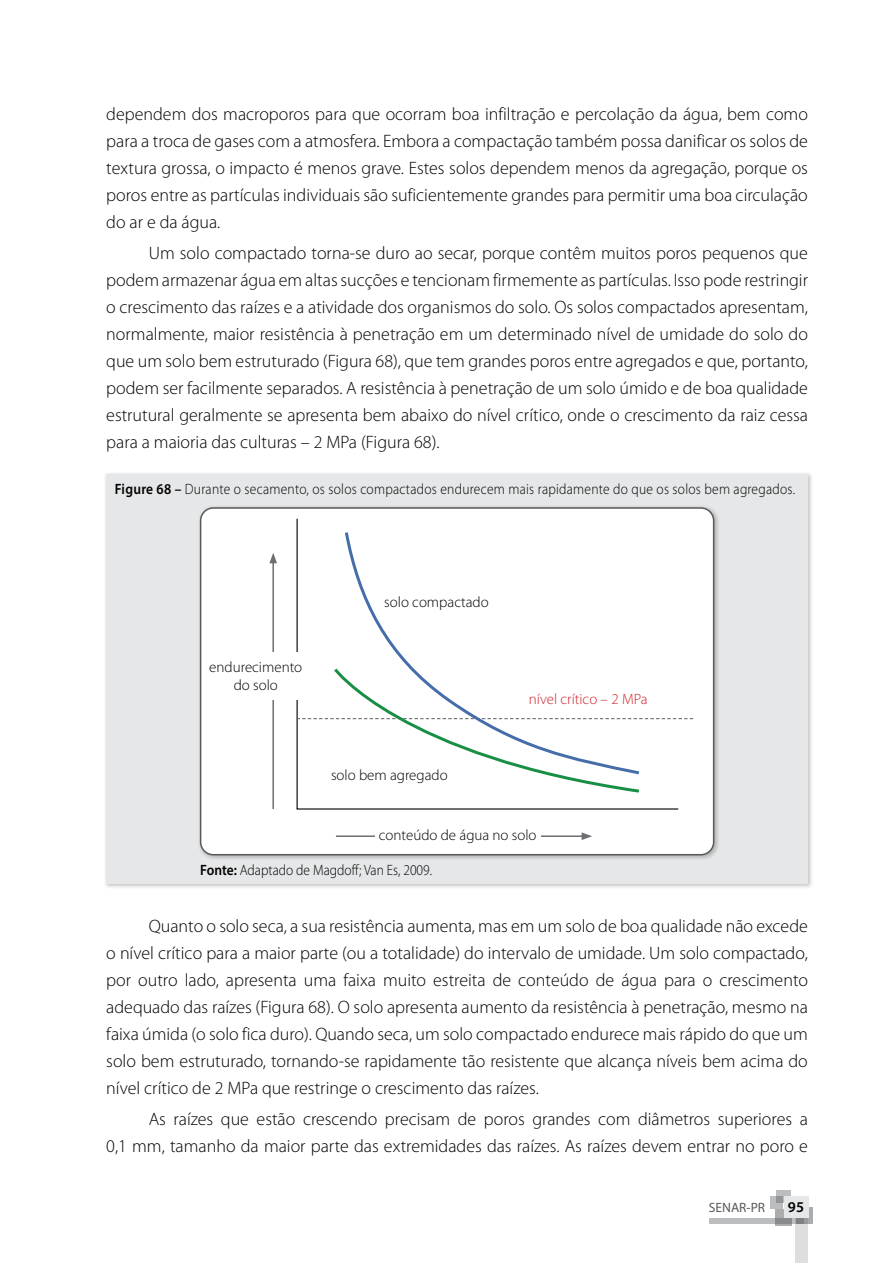
<style>
.page{position:relative;width:893px;height:1263px;background:#fff}
.page>*{position:absolute;margin:0;border:0;box-sizing:border-box;transform-origin:0 0}
.t1{font:300 18px/27px "Myriad Pro";color:#000;text-align:justify}
.t2{font:300 15px "Myriad Pro";letter-spacing:.02em;color:#000;scale:.9 1}
.t3{font:300 15px/18px "Myriad Pro";color:#000;text-align:center}
.t4{font:300 15px "Myriad Pro";color:#000;scale:.9 1}
.t5{font:300 15px "Myriad Pro";color:#d2232a}
.t6{font:600 15px "Myriad Pro";color:#000}
.t7{font:13.5px "Myriad Pro";color:#58595b}
.s1{font-weight:600}
</style>
<div class="page">
<svg style="left:776px;top:1191px;width:15px;height:12px"></svg>
<svg style="left:770px;top:1196px;width:13px;height:12px"></svg>
<svg style="left:808px;top:1207px;width:5px;height:16px"></svg>
<svg style="left:775px;top:1210px;width:17px;height:16px"></svg>
<svg style="left:709px;top:1218px;width:87px;height:5px"></svg>
<svg style="left:796px;top:1218px;width:12px;height:45px"></svg>
<div style="left:784px;top:1197px;width:24px;height:21px;background:#e6e7e8"></div>
<div style="left:104px;top:472px;width:709px;height:416px;background:#000;opacity:.25"></div>
<div style="left:106px;top:474px;width:702px;height:409px;background:#e6e7e8"></div>
<div style="left:197px;top:505px;width:522px;height:356px;background:#000;opacity:.25"></div>
<div style="left:201px;top:508px;width:513px;height:347px;background:#fff;border-radius:13px"></div>
<div style="left:200px;top:507px;width:514px;height:348px;border:2px solid #58595b;border-radius:13px"></div>
<svg style="left:296px;top:518px;width:383px;height:292px"></svg>
<svg style="left:297px;top:666px;width:396px;height:128px"></svg>
<svg style="left:343px;top:529px;width:299px;height:247px"></svg>
<hr style="left:272px;top:561px;width:2px;height:248px;background:#6d6e71">
<svg style="left:269px;top:553px;width:8px;height:10px"></svg>
<hr style="left:336px;top:835px;width:248px;height:2px;background:#6d6e71">
<svg style="left:582px;top:832px;width:10px;height:8px"></svg>
<div style="left:375px;top:829px;width:166px;height:12px;background:#fff"></div>
<div style="left:209px;top:652px;width:94px;height:47px;background:#fff"></div>
<p class="t1" style="left:106px;top:101px;width:703px">dependem dos macroporos para que ocorram boa infiltração e percolação da água, bem como para a troca de gases com a atmosfera. Embora a compactação também possa danificar os solos de textura grossa, o impacto é menos grave. Estes solos dependem menos da agregação, porque os poros entre as partículas individuais são suficientemente grandes para permitir uma boa circulação do ar e da água.</p>
<p class="t1" style="left:106px;top:240px;width:703px;text-indent:43px">Um solo compactado torna-se duro ao secar, porque contêm muitos poros pequenos que podem armazenar água em altas sucções e tencionam firmemente as partículas. Isso pode restringir o crescimento das raízes e a atividade dos organismos do solo. Os solos compactados apresentam, normalmente, maior resistência à penetração em um determinado nível de umidade do solo do que um solo bem estruturado (Figura 68), que tem grandes poros entre agregados e que, portanto, podem ser facilmente separados. A resistência à penetração de um solo úmido e de boa qualidade estrutural geralmente se apresenta bem abaixo do nível crítico, onde o crescimento da raiz cessa para a maioria das culturas – 2 MPa (Figura 68).</p>
<p class="t2" style="left:115px;top:481px;width:757px"><span class="s1">Figure 68 –</span> Durante o secamento, os solos compactados endurecem mais rapidamente do que os solos bem agregados.</p>
<p class="t3" style="left:209px;top:659px;width:94px">endurecimento do solo</p>
<p class="t3" style="left:384px;top:593px;width:106px">solo compactado</p>
<p class="t3" style="left:331px;top:766px;width:118px">solo bem agregado</p>
<p class="t5" style="left:529px;top:691px;width:120px">nível crítico – 2 MPa</p>
<p class="t3" style="left:379px;top:826px;width:159px">conteúdo de água no solo</p>
<p class="t4" style="left:200px;top:862px;width:259px"><span class="s1">Fonte:</span> Adaptado de Magdoff; Van Es, 2009.</p>
<p class="t1" style="left:106px;top:912px;width:703px;text-indent:43px">Quanto o solo seca, a sua resistência aumenta, mas em um solo de boa qualidade não excede o nível crítico para a maior parte (ou a totalidade) do intervalo de umidade. Um solo compactado, por outro lado, apresenta uma faixa muito estreita de conteúdo de água para o crescimento adequado das raízes (Figura 68). O solo apresenta aumento da resistência à penetração, mesmo na faixa úmida (o solo fica duro). Quando seca, um solo compactado endurece mais rápido do que um solo bem estruturado, tornando-se rapidamente tão resistente que alcança níveis bem acima do nível crítico de 2 MPa que restringe o crescimento das raízes.</p>
<p class="t1" style="left:106px;top:1106px;width:703px;text-align:right">As raízes que estão crescendo precisam de poros grandes com diâmetros superiores a<br>0,1 mm, tamanho da maior parte das extremidades das raízes. As raízes devem entrar no poro e</p>
<p class="t7" style="left:709px;top:1199px;width:58px">SENAR-PR</p>
<p class="t6" style="left:788px;top:1198px;width:18px">95</p>
</div>
